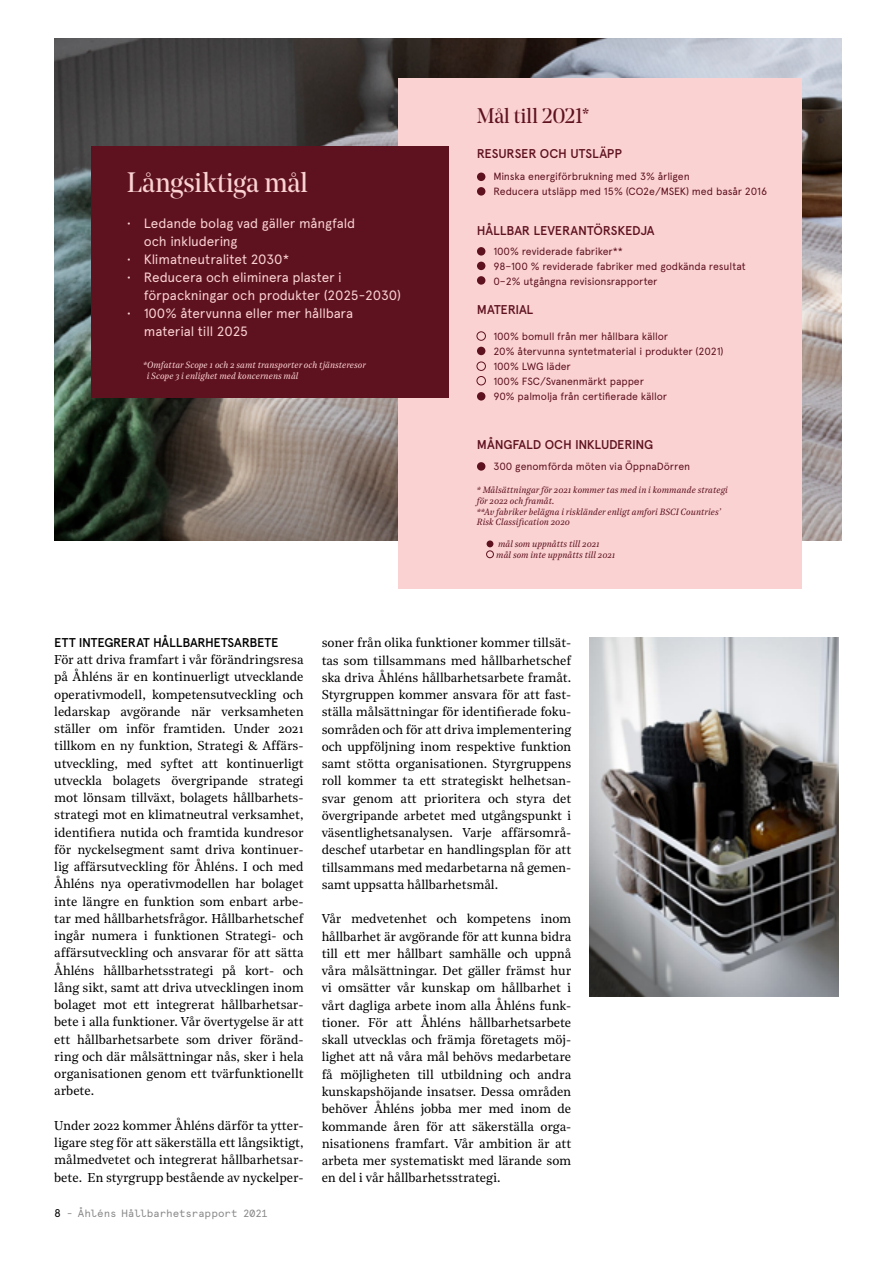
<style>
.page{position:relative;width:893px;height:1263px;background:#fff}
.page>*{position:absolute;margin:0;border:0;box-sizing:border-box;transform-origin:0 0}
.t1{font:27.9px "Noe Display Ahlens";letter-spacing:-.015em;color:#fad2d2}
.t2{font:21px "Noe Display Ahlens";letter-spacing:-.01em;color:#5e1220}
.t3{font:13.5px/18px "Apercu";letter-spacing:-.01em;color:#fad2d2}
.t4{font:12.75px/17.2px "Noe Text";letter-spacing:-.005em;color:#000;text-align:justify}
.t5{font:500 12.75px "Apercu";letter-spacing:-.015em;color:#5e1220}
.t6{font:500 12.75px "Apercu";letter-spacing:-.015em;color:#000}
.t7{font:10.5px "Apercu";letter-spacing:-.01em;color:#5e1220}
.t8{font:10.5px "Apercu Mono";letter-spacing:-.005em;color:#878787}
.t9{font:italic 9px/10.8px "Noe Text";color:#5e1220}
.t10{font:italic 9px/10.8px "Noe Text";color:#fad2d2}
.s1{font-size:11.25px;color:#000}
</style>
<div class="page">
<img style="left:54px;top:38px;width:788px;height:503px">
<div style="left:398px;top:79px;width:403px;height:510px;background:#fad2d2"></div>
<div style="left:92px;top:146px;width:357px;height:252px;background:#5e1220"></div>
<div style="left:477px;top:173px;width:8px;height:8px;background:#5e1220;border-radius:50%"></div>
<div style="left:477px;top:247px;width:8px;height:9px;background:#5e1220;border-radius:50%"></div>
<div style="left:477px;top:362px;width:9px;height:9px;border:1px solid #5e1220;border-radius:50%"></div>
<div style="left:477px;top:187px;width:8px;height:9px;background:#5e1220;border-radius:50%"></div>
<div style="left:477px;top:262px;width:8px;height:8px;background:#5e1220;border-radius:50%"></div>
<div style="left:477px;top:331px;width:9px;height:10px;border:1px solid #5e1220;border-radius:50%"></div>
<div style="left:477px;top:376px;width:9px;height:9px;border:1px solid #5e1220;border-radius:50%"></div>
<div style="left:477px;top:276px;width:8px;height:9px;background:#5e1220;border-radius:50%"></div>
<div style="left:477px;top:392px;width:8px;height:9px;background:#5e1220;border-radius:50%"></div>
<div style="left:477px;top:462px;width:8px;height:9px;background:#5e1220;border-radius:50%"></div>
<div style="left:487px;top:540px;width:6px;height:7px;background:#5e1220;border-radius:50%"></div>
<div style="left:486px;top:550px;width:8px;height:8px;border:1px solid #5e1220;border-radius:50%"></div>
<div style="left:477px;top:347px;width:8px;height:8px;background:#5e1220;border-radius:50%"></div>
<img style="left:589px;top:638px;width:250px;height:359px">
<p class="t2" style="left:477px;top:102px;width:114px">Mål till 2021*</p>
<p class="t1" style="left:127px;top:165px;width:182px">Långsiktiga mål</p>
<p class="t3" style="left:144px;top:214px;width:213px;text-indent:-17px">• Ledande bolag vad gäller mångfald och inkludering</p>
<p class="t3" style="left:127px;top:250px;width:164px">• Klimatneutralitet 2030*</p>
<p class="t3" style="left:144px;top:268px;width:259px;text-indent:-17px">• Reducera och eliminera plaster i förpackningar och produkter (2025-2030)</p>
<p class="t3" style="left:144px;top:304px;width:211px;text-indent:-17px">• 100% återvunna eller mer hållbara material till 2025</p>
<p class="t10" style="left:147px;top:359px;width:221px;text-indent:-4px">*Omfattar Scope 1 och 2 samt transporter och tjänsteresor i Scope 3 i enlighet med koncernens mål</p>
<p class="t5" style="left:477px;top:146px;width:147px">RESURSER OCH UTSLÄPP</p>
<p class="t7" style="left:493px;top:170px;width:198px">Minska energiförbrukning med 3% årligen</p>
<p class="t7" style="left:493px;top:185px;width:275px">Reducera utsläpp med 15% (CO2e/MSEK) med basår 2016</p>
<p class="t5" style="left:477px;top:222px;width:179px">HÅLLBAR LEVERANTÖRSKEDJA</p>
<p class="t7" style="left:493px;top:245px;width:131px">100% reviderade fabriker**</p>
<p class="t7" style="left:493px;top:260px;width:254px">98–100 % reviderade fabriker med godkända resultat</p>
<p class="t7" style="left:493px;top:275px;width:166px">0–2% utgångna revisionsrapporter</p>
<p class="t5" style="left:477px;top:302px;width:58px">MATERIAL</p>
<p class="t7" style="left:493px;top:330px;width:176px">100% bomull från mer hållbara källor</p>
<p class="t7" style="left:493px;top:345px;width:232px">20% återvunna syntetmaterial i produkter (2021)</p>
<p class="t7" style="left:493px;top:360px;width:79px">100% LWG läder</p>
<p class="t7" style="left:493px;top:375px;width:152px">100% FSC/Svanenmärkt papper</p>
<p class="t7" style="left:493px;top:390px;width:175px">90% palmolja från certifierade källor</p>
<p class="t5" style="left:477px;top:437px;width:178px">MÅNGFALD OCH INKLUDERING</p>
<p class="t7" style="left:493px;top:460px;width:198px">300 genomförda möten via ÖppnaDörren</p>
<p class="t9" style="left:477px;top:484px;width:253px">* Målsättningar för 2021 kommer tas med in i kommande strategi för 2022 och framåt.</p>
<p class="t9" style="left:477px;top:506px;width:245px">**Av fabriker belägna i riskländer enligt amfori BSCI Countries’<br>Risk Classification 2020</p>
<p class="t9" style="left:498px;top:538px;width:103px">mål som uppnåtts till 2021</p>
<p class="t9" style="left:496px;top:549px;width:121px">mål som inte uppnåtts till 2021</p>
<p class="t6" style="left:54px;top:635px;width:226px">ETT INTEGRERAT HÅLLBARHETSARBETE</p>
<p class="t4" style="left:54px;top:650px;width:251px">För att driva framfart i vår förändringsresa på Åhléns är en kontinuerligt utvecklande operativmodell, kompetensutveckling och ledarskap avgörande när verksamheten ställer om inför framtiden. Under 2021 tillkom en ny funktion, Strategi &amp; Affärs&shy;utveckling, med syftet att kontinuerligt utveckla bolagets övergripande strategi mot lönsam tillväxt, bolagets hållbarhets&shy;strategi mot en klimatneutral verksamhet, identifiera nutida och framtida kundresor för nyckelsegment samt driva kontinuer&shy;lig affärsutveckling för Åhléns. I och med Åhléns nya operativmodellen har bolaget inte längre en funktion som enbart arbe&shy;tar med hållbarhetsfrågor. Hållbarhetschef ingår numera i funktionen Strategi- och affärsutveckling och ansvarar för att sätta Åhléns hållbarhetsstrategi på kort- och lång sikt, samt att driva utvecklingen inom bolaget mot ett integrerat hållbarhetsar&shy;bete i alla funktioner. Vår övertygelse är att ett hållbarhetsarbete som driver föränd&shy;ring och där målsättningar nås, sker i hela organisationen genom ett tvärfunktionellt arbete.</p>
<p class="t4" style="left:54px;top:1116px;width:251px">Under 2022 kommer Åhléns därför ta ytter&shy;ligare steg för att säkerställa ett långsiktigt, målmedvetet och integrerat hållbarhetsar&shy;bete. En styrgrupp bestående av nyckelper-</p>
<p class="t8" style="left:54px;top:1207px;width:215px"><span class="s1">8</span> - Åhléns Hållbarhetsrapport 2021</p>
<p class="t4" style="left:322px;top:634px;width:251px">soner från olika funktioner kommer tillsät&shy;tas som tillsammans med hållbarhetschef ska driva Åhléns hållbarhetsarbete framåt.<br>Styrgruppen kommer ansvara för att fast&shy;ställa målsättningar för identifierade foku&shy;sområden och för att driva implementering och uppföljning inom respektive funktion samt stötta organisationen. Styrgruppens roll kommer ta ett strategiskt helhetsan&shy;svar genom att prioritera och styra det övergripande arbetet med utgångspunkt i väsentlighetsanalysen. Varje affärsområ&shy;deschef utarbetar en handlingsplan för att tillsammans med medarbetarna nå gemen&shy;samt uppsatta hållbarhetsmål.</p>
<p class="t4" style="left:322px;top:910px;width:251px">Vår medvetenhet och kompetens inom hållbarhet är avgörande för att kunna bidra till ett mer hållbart samhälle och uppnå våra målsättningar. Det gäller främst hur vi omsätter vår kunskap om hållbarhet i vårt dagliga arbete inom alla Åhléns funk&shy;tioner. För att Åhléns hållbarhetsarbete skall utvecklas och främja företagets möj&shy;lighet att nå våra mål behövs medarbetare få möjligheten till utbildning och andra kunskapshöjande insatser. Dessa områden behöver Åhléns jobba mer med inom de kommande åren för att säkerställa orga&shy;nisationens framfart. Vår ambition är att arbeta mer systematiskt med lärande som en del i vår hållbarhetsstrategi.</p>
</div>
